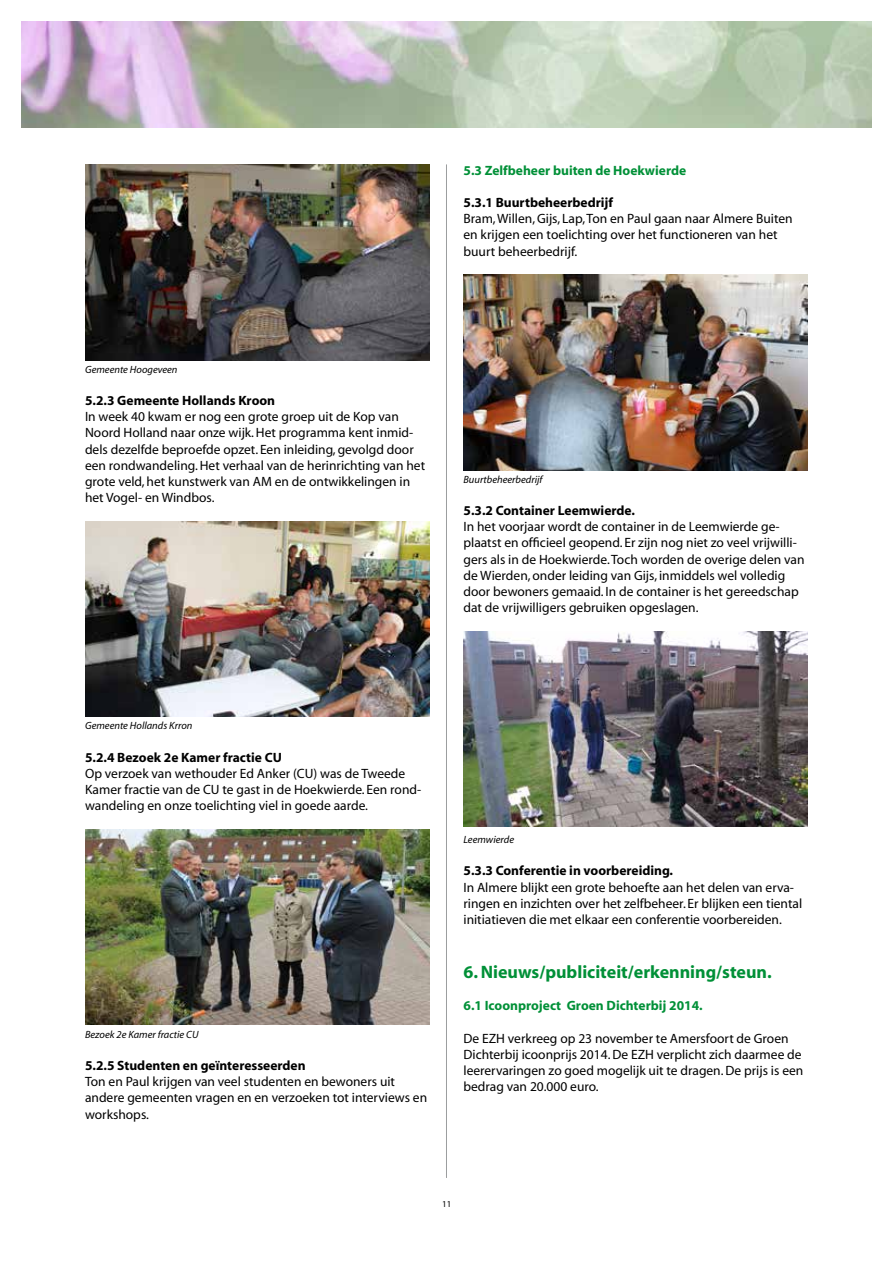
<style>
.page{position:relative;width:893px;height:1263px;background:#fff}
.page>*{position:absolute;margin:0;border:0;box-sizing:border-box;transform-origin:0 0}
.t1{font:700 18px "Myriad";color:#009037}
.t2{font:13.5px/16.2px "Myriad";color:#000}
.t3{font:700 13.5px "Myriad";color:#000}
.t4{font:700 13.5px "Myriad";color:#009037}
.t5{font:italic 10.5px "Myriad";color:#000}
.t6{font:9px "Myriad";color:#000}
</style>
<div class="page">
<hr style="left:446px;top:164px;width:1px;height:1014px;background:#9c9e9f">
<img style="left:21px;top:21px;width:851px;height:107px">
<img style="left:85px;top:164px;width:344px;height:196px">
<img style="left:85px;top:521px;width:344px;height:196px">
<img style="left:85px;top:829px;width:344px;height:196px">
<img style="left:463px;top:274px;width:345px;height:196px">
<img style="left:463px;top:631px;width:345px;height:196px">
<p class="t4" style="left:463px;top:163px;width:224px">5.3 Zelfbeheer buiten de Hoekwierde</p>
<p class="t3" style="left:463px;top:195px;width:151px">5.3.1 Buurtbeheerbedrijf</p>
<p class="t2" style="left:463px;top:211px;width:331px">Bram, Willen, Gijs, Lap, Ton en Paul gaan naar Almere Buiten en krijgen een toelichting over het functioneren van het buurt beheerbedrijf.</p>
<p class="t5" style="left:85px;top:364px;width:94px">Gemeente Hoogeveen</p>
<p class="t3" style="left:85px;top:394px;width:192px">5.2.3 Gemeente Hollands Kroon</p>
<p class="t2" style="left:85px;top:409px;width:342px">In week 40 kwam er nog een grote groep uit de Kop van Noord Holland naar onze wijk. Het programma kent inmid&shy;dels dezelfde beproefde opzet. Een inleiding, gevolgd door een rondwandeling. Het verhaal van de herinrichting van het grote veld, het kunstwerk van AM en de ontwikkelingen in het Vogel- en Windbos.</p>
<p class="t5" style="left:463px;top:474px;width:80px">Buurtbeheerbedrijf</p>
<p class="t3" style="left:463px;top:504px;width:173px">5.3.2 Container Leemwierde.</p>
<p class="t2" style="left:463px;top:519px;width:342px">In het voorjaar wordt de container in de Leemwierde ge&shy;plaatst en officieel geopend. Er zijn nog niet zo veel vrijwilli&shy;gers als in de Hoekwierde. Toch worden de overige delen van de Wierden, onder leiding van Gijs, inmiddels wel volledig door bewoners gemaaid. In de container is het gereedschap dat de vrijwilligers gebruiken opgeslagen.</p>
<p class="t5" style="left:85px;top:721px;width:109px">Gemeente Hollands Krron</p>
<p class="t3" style="left:85px;top:750px;width:198px">5.2.4 Bezoek 2e Kamer fractie CU</p>
<p class="t2" style="left:85px;top:766px;width:338px">Op verzoek van wethouder Ed Anker (CU) was de Tweede<br>Kamer fractie van de CU te gast in de Hoekwierde. Een rond&shy;wandeling en onze toelichting viel in goede aarde.</p>
<p class="t5" style="left:85px;top:1029px;width:115px">Bezoek 2e Kamer fractie CU</p>
<p class="t3" style="left:85px;top:1058px;width:222px">5.2.5 Studenten en geïnteresseerden</p>
<p class="t2" style="left:85px;top:1074px;width:344px">Ton en Paul krijgen van veel studenten en bewoners uit andere gemeenten vragen en en verzoeken tot interviews en workshops.</p>
<p class="t5" style="left:463px;top:834px;width:52px">Leemwierde</p>
<p class="t3" style="left:463px;top:864px;width:211px">5.3.3 Conferentie in voorbereiding.</p>
<p class="t2" style="left:463px;top:879px;width:340px">In Almere blijkt een grote behoefte aan het delen van erva&shy;ringen en inzichten over het zelfbeheer. Er blijken een tiental initiatieven die met elkaar een conferentie voorbereiden.</p>
<h1 class="t1" style="left:463px;top:963px;width:310px">6. Nieuws/publiciteit/erkenning/steun.</h1>
<p class="t4" style="left:463px;top:999px;width:241px">6.1 Icoonproject Groen Dichterbij 2014.</p>
<p class="t2" style="left:463px;top:1031px;width:341px">De EZH verkreeg op 23 november te Amersfoort de Groen Dichterbij icoonprijs 2014. De EZH verplicht zich daarmee de leerervaringen zo goed mogelijk uit te dragen. De prijs is een bedrag van 20.000 euro.</p>
<p class="t6" style="left:442px;top:1199px;width:11px">11</p>
</div>
